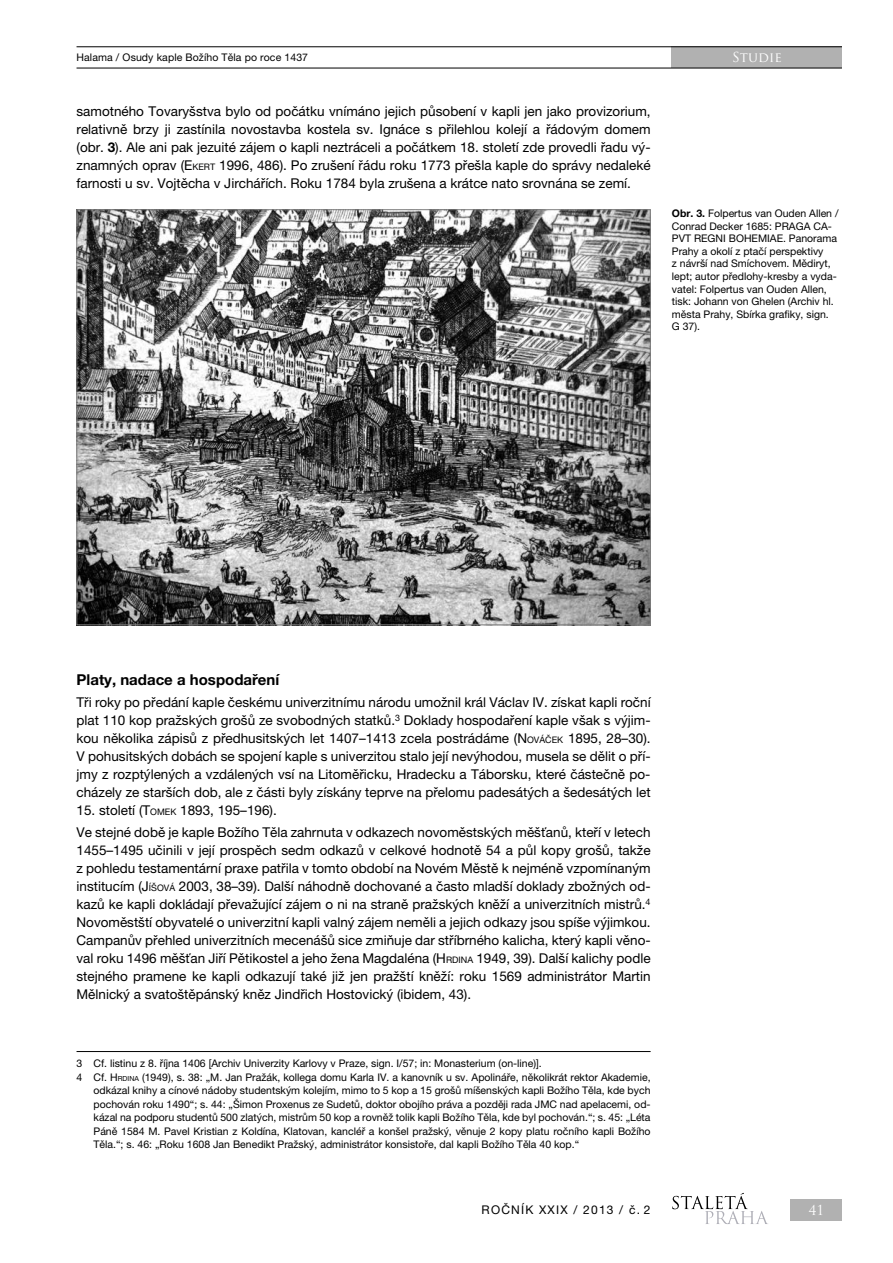
<style>
.page{position:relative;width:893px;height:1263px;background:#fff}
.page>*{position:absolute;margin:0;border:0;box-sizing:border-box;transform-origin:0 0}
.t1{font:700 15px "Helvetica Neue LT Pro";color:#000}
.t2{font:13.5px/18px "Helvetica Neue LT Pro";color:#000;text-align:justify}
.t3{font:13.5px "Trajan Pro";letter-spacing:.01em;color:#fff}
.t4{font:12px "Helvetica Neue LT Pro";letter-spacing:.1em;color:#000}
.t5{font:10.5px/12.6px "Helvetica Neue LT Pro";color:#000}
.s1{font-weight:700}
.s2{font-family:"Helvetica Neue LT Pro Roman SC666"}
.s3{font-family:"Helvetica Neue LT Pro Roman SC666";font-size:9px}
.s4{font-family:"Helvetica Neue LT Pro Roman SC666";font-size:7.05px}
</style>
<div class="page">
<div style="left:791px;top:1199px;width:51px;height:21px;background:#b1b1b1"></div>
<div style="left:672px;top:47px;width:170px;height:21px;background:#b1b1b1"></div>
<hr style="left:77px;top:46px;width:765px;height:1px;background:#000">
<hr style="left:77px;top:68px;width:765px;height:1px;background:#000">
<svg style="left:672px;top:1193px;width:96px;height:31px"></svg>
<img style="left:79px;top:211px;width:570px;height:412px">
<hr style="left:77px;top:1051px;width:574px;height:1px;background:#000">
<p class="t5" style="left:77px;top:51px;width:233px">Halama / Osudy kaple Božího Těla po roce 1437</p>
<p class="t3" style="left:732px;top:49px;width:51px">Studie</p>
<p class="t2" style="left:77px;top:102px;width:576px">samotného Tovaryšstva bylo od počátku vnímáno jejich působení v kapli jen jako provizorium, relativně brzy ji zastínila novostavba kostela sv. I gnáce s přilehlou kolejí a řádovým domem (obr. <span class="s1">3</span>). Ale ani pak jezuité zájem o kapli neztráceli a počátkem 18. století zde provedli řadu vý&shy;znamných oprav (<span class="s2">E</span> <span class="s3">KERT</span> 1996, 486). Po zrušení řádu roku 1773 přešla kaple do správy nedaleké farnosti u sv. Vojtěcha v Jirchářích. Roku 1784 byla zrušena a krátce nato srovnána se zemí.</p>
<p class="t5" style="left:672px;top:207px;width:168px"><span class="s1">Obr. 3.</span> Folpertus van Ouden Allen /<br>Conrad Decker 1685: PRAGA CA-<br>PVT REGNI BOHEMIAE. Panorama<br>Prahy a okolí z ptačí perspektivy<br>z návrší nad Smíchovem. Mědiryt, lept; autor předlohy-kresby a vyda&shy;vatel: Folpertus van Ouden Allen, tisk: Johann von Ghelen (Archiv hl. města Prahy, Sbírka grafiky, sign.<br>G 37).</p>
<p class="t1" style="left:77px;top:670px;width:204px">Platy, nadace a hospodaření</p>
<p class="t2" style="left:77px;top:693px;width:576px">Tři roky po předání kaple českému univerzitnímu národu umožnil král Václav IV. získat kapli roční plat 110 kop pražských grošů ze svobodných statků.<sup>3</sup> Doklady hospodaření kaple však s výjim&shy;kou několika zápisů z předhusitských let 1407–1413 zcela postrádáme (<span class="s2">N</span> <span class="s3">OVÁČEK</span> 1895, 28–30).<br>V pohusitských dobách se spojení kaple s univerzitou stalo její nevýhodou, musela se dělit o pří&shy;jmy z rozptýlených a vzdálených vsí na Litoměřicku, Hradecku a Táborsku, které částečně po&shy;cházely ze starších dob, ale z části byly získány teprve na přelomu padesátých a šedesátých let</p>
<p class="t2" style="left:77px;top:799px;width:576px;line-height:22.2px">15. století (<span class="s2">T</span><span class="s3">OMEK</span> 1893, 195–196).<br>Ve stejné době je kaple Božího Těla zahrnuta v odkazech novoměstských měšťanů, kteří v letech</p>
<p class="t2" style="left:77px;top:841px;width:576px">1455–1495 učinili v její prospěch sedm odkazů v celkové hodnotě 54 a půl kopy grošů, takže z pohledu testamentární praxe patřila v tomto období na Novém M ěstě k nejméně vzpomínaným institucím (<span class="s2">J</span><span class="s3">ÍŠOVÁ</span> 2003, 38–39). Další náhodně dochované a často mladší doklady zbožných od&shy;kazů ke kapli dokládají převažující zájem o ni na straně pražských kněží a univerzitních mistrů.<sup>4<br></sup>Novoměstští obyvatelé o univerzitní kapli valný zájem neměli a jejich odkazy jsou spíše výjimkou.<br>Campanův přehled univerzitních mecenášů sice zmiňuje dar stříbrného kalicha, který kapli věno&shy;val roku 1496 měšťan Jiří Pětikostel a jeho žena M agdaléna (<span class="s2">H</span><span class="s3">RDINA</span> 1949, 39). Další kalichy podle stejného pramene ke kapli odkazují také již jen pražští kněží: roku 1569 administrátor M artin Mělnický a svatoštěpánský kněz Jindřich Hostovický (ibidem, 43).</p>
<p class="t5" style="left:77px;top:1057px;width:467px">3 Cf. listinu z 8. října 1406 [Archiv Univerzity Karlovy v Praze, sign. I/57; in: Monasterium (on-line)].</p>
<p class="t5" style="left:77px;top:1070px;width:576px">4 Cf. <span class="s2">H</span><span class="s4">RDINA</span> (1949), s. 38: „M . Jan Pražák, kollega domu Karla IV. a kanovník u sv. Apolináře, několikrát rektor Akademie,</p>
<p class="t5" style="left:94px;top:1084px;width:558px">odkázal knihy a cínové nádoby studentským kolejím, mimo to 5 kop a 15 grošů míšenských kapli Božího Těla, kde bych</p>
<p class="t5" style="left:94px;top:1097px;width:559px">pochován roku 1490“; s. 44: „Šimon Proxenus ze Sudetů, doktor obojího práva a později rada JM C nad apelacemi, od-</p>
<p class="t5" style="left:94px;top:1111px;width:559px">kázal na podporu studentů 500 zlatých, mistrům 50 kop a rovněž tolik kapli Božího Těla, kde byl pochován.“; s. 45: „Léta</p>
<p class="t5" style="left:94px;top:1124px;width:558px">Páně 1584 M . Pavel Kristian z Koldína, Klatovan, kancléř a konšel pražský, věnuje 2 kopy platu ročního kapli Božího</p>
<p class="t5" style="left:94px;top:1138px;width:487px">Těla.“; s. 46: „Roku 1608 Jan Benedikt Pražský, administrátor konsistoře, dal kapli Božího Těla 40 kop.“</p>
<p class="t4" style="left:482px;top:1203px;width:170px">ROČNÍK XXIX / 2013 / č. 2</p>
<p class="t3" style="left:809px;top:1201px;width:17px">41</p>
</div>
